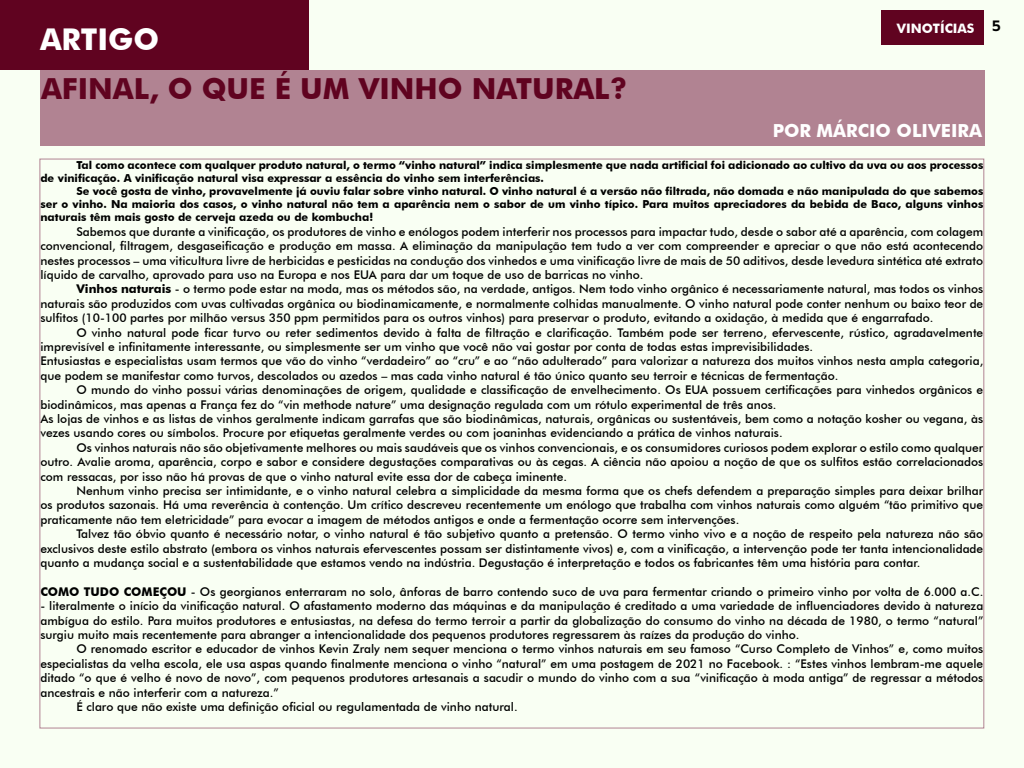
<style>
.page{position:relative;width:1024px;height:768px;background:#f9fff3}
.page>*{position:absolute;margin:0;border:0;box-sizing:border-box;transform-origin:0 0}
.t1{font:700 30px "Futura BT";color:#fff}
.t2{font:700 29px "Futura BT";color:#600320}
.t3{font:700 18px "Futura BT";color:#fff}
.t4{font:700 13px "Futura BT";color:#fff}
.t5{font:500 12px/14.4px "Futura BT";color:#000;text-align:justify}
.t6{font:700 11px/13.2px "Futura BT";color:#000}
.s1{font-weight:700}
</style>
<div class="page">
<div style="left:882px;top:10px;width:102px;height:34px;background:#600320"></div>
<div style="left:40px;top:70px;width:945px;height:76px;background:#b18392"></div>
<div style="left:0;top:0;width:309px;height:70px;background:#600320"></div>
<h1 class="t1" style="left:40px;top:21px;width:121px">ARTIGO</h1>
<h2 class="t2" style="left:41px;top:71px;width:588px">AFINAL, O QUE É UM VINHO NATURAL?</h2>
<p class="t4" style="left:897px;top:21px;width:105px">VINOTÍCIAS <sup>5</sup></p>
<h3 class="t3" style="left:773px;top:120px;width:211px">POR MÁRCIO OLIVEIRA</h3>
<p class="t6" style="left:40px;top:158px;width:944px;text-indent:36px">Tal como acontece com qualquer produto natural, o termo “vinho natural” indica simplesmente que nada artificial foi adicionado ao cultivo da uva ou aos processos de vinificação. A vinificação natural visa expressar a essência do vinho sem interferências.</p>
<p class="t6" style="left:40px;top:184px;width:944px;text-align:justify;text-indent:36px">Se você gosta de vinho, provavelmente já ouviu falar sobre vinho natural. O vinho natural é a versão não filtrada, não domada e não manipulada do que sabemos ser o vinho. Na maioria dos casos, o vinho natural não tem a aparência nem o sabor de um vinho típico. Para muitos apreciadores da bebida de Baco, alguns vinhos naturais têm mais gosto de cerveja azeda ou de kombucha!</p>
<p class="t5" style="left:40px;top:224px;width:944px;text-indent:36px">Sabemos que durante a vinificação, os produtores de vinho e enólogos podem interferir nos processos para impactar tudo, desde o sabor até a aparência, com colagem convencional, filtragem, desgaseificação e produção em massa. A eliminação da manipulação tem tudo a ver com compreender e apreciar o que não está acontecendo nestes processos – uma viticultura livre de herbicidas e pesticidas na condução dos vinhedos e uma vinificação livre de mais de 50 aditivos, desde levedura sintética até extrato líquido de carvalho, aprovado para uso na Europa e nos EUA para dar um toque de uso de barricas no vinho.</p>
<p class="t5" style="left:40px;top:282px;width:944px;text-indent:36px"><span class="s1">Vinhos naturais</span> - o termo pode estar na moda, mas os métodos são, na verdade, antigos. Nem todo vinho orgânico é necessariamente natural, mas todos os vinhos naturais são produzidos com uvas cultivadas orgânica ou biodinamicamente, e normalmente colhidas manualmente. O vinho natural pode conter nenhum ou baixo teor de sulfitos (10-100 partes por milhão versus 350 ppm permitidos para os outros vinhos) para preservar o produto, evitando a oxidação, à medida que é engarrafado.</p>
<p class="t5" style="left:40px;top:325px;width:944px;text-align:left;text-indent:36px">O vinho natural pode ficar turvo ou reter sedimentos devido à falta de filtração e clarificação. Também pode ser terreno, efervescente, rústico, agradavelmente imprevisível e infinitamente interessante, ou simplesmente ser um vinho que você não vai gostar por conta de todas estas imprevisibilidades.<br>Entusiastas e especialistas usam termos que vão do vinho “verdadeiro” ao “cru” e ao “não adulterado” para valorizar a natureza dos muitos vinhos nesta ampla categoria, que podem se manifestar como turvos, descolados ou azedos – mas cada vinho natural é tão único quanto seu terroir e técnicas de fermentação.</p>
<p class="t5" style="left:40px;top:383px;width:944px;text-align:left;text-indent:36px">O mundo do vinho possui várias denominações de origem, qualidade e classificação de envelhecimento. Os EUA possuem certificações para vinhedos orgânicos e biodinâmicos, mas apenas a França fez do “vin methode nature” uma designação regulada com um rótulo experimental de três anos.<br>As lojas de vinhos e as listas de vinhos geralmente indicam garrafas que são biodinâmicas, naturais, orgânicas ou sustentáveis, bem como a notação kosher ou vegana, às vezes usando cores ou símbolos. Procure por etiquetas geralmente verdes ou com joaninhas evidenciando a prática de vinhos naturais.</p>
<p class="t5" style="left:40px;top:440px;width:944px;text-indent:36px">Os vinhos naturais não são objetivamente melhores ou mais saudáveis que os vinhos convencionais, e os consumidores curiosos podem explorar o estilo como qualquer outro. Avalie aroma, aparência, corpo e sabor e considere degustações comparativas ou às cegas. A ciência não apoiou a noção de que os sulfitos estão correlacionados com ressacas, por isso não há provas de que o vinho natural evite essa dor de cabeça iminente.</p>
<p class="t5" style="left:40px;top:483px;width:944px;text-indent:36px">Nenhum vinho precisa ser intimidante, e o vinho natural celebra a simplicidade da mesma forma que os chefs defendem a preparação simples para deixar brilhar os produtos sazonais. Há uma reverência à contenção. Um crítico descreveu recentemente um enólogo que trabalha com vinhos naturais como alguém “tão primitivo que praticamente não tem eletricidade” para evocar a imagem de métodos antigos e onde a fermentação ocorre sem intervenções.</p>
<p class="t5" style="left:40px;top:527px;width:944px;text-indent:36px">Talvez tão óbvio quanto é necessário notar, o vinho natural é tão subjetivo quanto a pretensão. O termo vinho vivo e a noção de respeito pela natureza não são exclusivos deste estilo abstrato (embora os vinhos naturais efervescentes possam ser distintamente vivos) e, com a vinificação, a intervenção pode ter tanta intencionalidade quanto a mudança social e a sustentabilidade que estamos vendo na indústria. Degustação é interpretação e todos os fabricantes têm uma história para contar.</p>
<p class="t5" style="left:40px;top:584px;width:944px"><span class="s1">COMO TUDO COMEÇOU</span> - Os georgianos enterraram no solo, ânforas de barro contendo suco de uva para fermentar criando o primeiro vinho por volta de 6.000 a.C.</p>
<p class="t5" style="left:40px;top:599px;width:944px">- literalmente o início da vinificação natural. O afastamento moderno das máquinas e da manipulação é creditado a uma variedade de influenciadores devido à natureza ambígua do estilo. Para muitos produtores e entusiastas, na defesa do termo terroir a partir da globalização do consumo do vinho na década de 1980, o termo “natural” surgiu muito mais recentemente para abranger a intencionalidade dos pequenos produtores regressarem às raízes da produção do vinho.</p>
<p class="t5" style="left:76px;top:642px;width:908px">O renomado escritor e educador de vinhos Kevin Zraly nem sequer menciona o termo vinhos naturais em seu famoso “Curso Completo de Vinhos” e, como muitos</p>
<p class="t5" style="left:40px;top:656px;width:944px">especialistas da velha escola, ele usa aspas quando finalmente menciona o vinho “natural” em uma postagem de 2021 no Facebook. : “Estes vinhos lembram-me aquele</p>
<p class="t5" style="left:40px;top:671px;width:944px">ditado “o que é velho é novo de novo”, com pequenos produtores artesanais a sacudir o mundo do vinho com a sua “vinificação à moda antiga” de regressar a métodos</p>
<p class="t5" style="left:40px;top:685px;width:240px">ancestrais e não interferir com a natureza.”</p>
<p class="t5" style="left:76px;top:699px;width:443px">É claro que não existe uma definição oficial ou regulamentada de vinho natural.</p>
</div>
